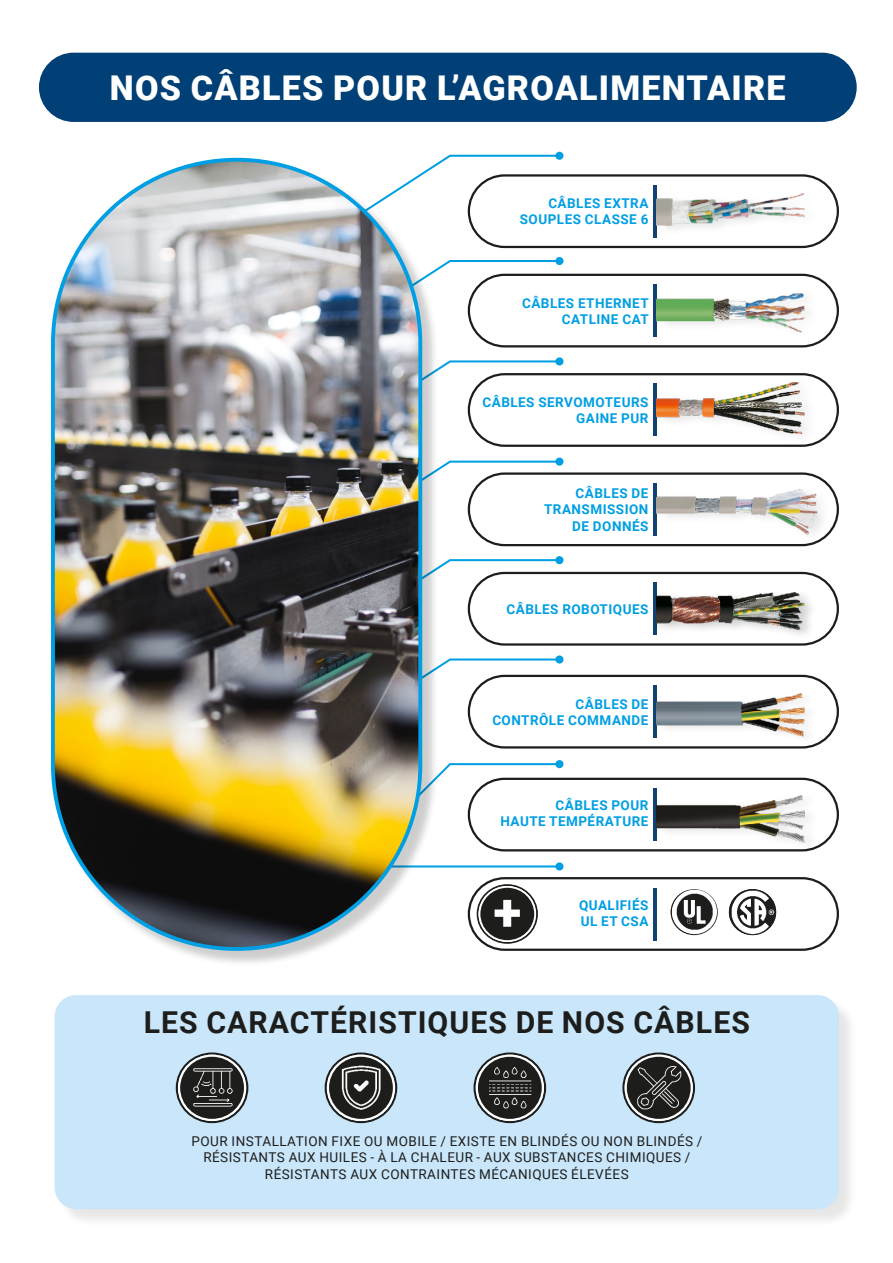
<style>
.page{position:relative;width:893px;height:1263px;background:#fff}
.page>*{position:absolute;margin:0;border:0;box-sizing:border-box;transform-origin:0 0}
.t1{font:900 51.9px "Roboto";color:#fff}
.t2{font:900 34.05px "Roboto";letter-spacing:.035em;color:#fff}
.t3{font:700 30.15px "Roboto";letter-spacing:.035em;color:#1d1e1c}
.t4{font:700 13.5px/16.2px "Roboto";letter-spacing:.035em;color:#009fe3;text-align:right}
.t5{font:13.5px/16.2px "Roboto";letter-spacing:.035em;color:#1d1e1c;text-align:center}
</style>
<div class="page">
<div style="left:555px;top:257px;width:8px;height:8px;background:#009fe3;border-radius:50%"></div>
<div style="left:555px;top:152px;width:8px;height:8px;background:#009fe3;border-radius:50%"></div>
<svg style="left:262px;top:154px;width:299px;height:293px"></svg>
<div style="left:555px;top:357px;width:8px;height:8px;background:#009fe3;border-radius:50%"></div>
<div style="left:555px;top:458px;width:8px;height:8px;background:#009fe3;border-radius:50%"></div>
<div style="left:555px;top:556px;width:8px;height:8px;background:#009fe3;border-radius:50%"></div>
<svg style="left:439px;top:460px;width:122px;height:289px"></svg>
<div style="left:555px;top:655px;width:8px;height:8px;background:#009fe3;border-radius:50%"></div>
<svg style="left:439px;top:763px;width:122px;height:89px"></svg>
<div style="left:555px;top:760px;width:8px;height:8px;background:#009fe3;border-radius:50%"></div>
<hr style="left:348px;top:865px;width:211px;height:2px;background:#009fe3">
<div style="left:555px;top:862px;width:8px;height:8px;background:#009fe3;border-radius:50%"></div>
<div style="left:469px;top:474px;width:369px;height:71px;background:#fff;border-radius:36px"></div>
<div style="left:468px;top:472px;width:371px;height:74px;border:2px solid #1d1e1c;border-radius:36px"></div>
<hr style="left:653px;top:483px;width:3px;height:52px;background:#124174">
<div style="left:657px;top:485px;width:175px;height:60px;background:#fff"></div>
<img style="left:656px;top:485px;width:166px;height:51px">
<div style="left:469px;top:676px;width:369px;height:71px;background:#fff;border-radius:36px"></div>
<div style="left:468px;top:675px;width:371px;height:73px;border:2px solid #1d1e1c;border-radius:36px"></div>
<hr style="left:653px;top:685px;width:3px;height:53px;background:#124174">
<div style="left:656px;top:689px;width:162px;height:56px;background:#fff"></div>
<img style="left:656px;top:693px;width:148px;height:43px">
<div style="left:469px;top:573px;width:369px;height:71px;background:#fff;border-radius:36px"></div>
<div style="left:468px;top:572px;width:371px;height:74px;border:2px solid #1d1e1c;border-radius:36px"></div>
<hr style="left:653px;top:583px;width:3px;height:52px;background:#124174">
<div style="left:656px;top:588px;width:164px;height:49px;background:#000;opacity:.1"></div>
<img style="left:656px;top:593px;width:148px;height:37px">
<div style="left:469px;top:374px;width:369px;height:72px;background:#fff;border-radius:36px"></div>
<div style="left:468px;top:373px;width:371px;height:74px;border:2px solid #1d1e1c;border-radius:36px"></div>
<hr style="left:653px;top:384px;width:3px;height:52px;background:#124174">
<div style="left:656px;top:377px;width:164px;height:67px;background:#fff"></div>
<img style="left:656px;top:383px;width:148px;height:51px">
<div style="left:469px;top:275px;width:369px;height:71px;background:#fff;border-radius:36px"></div>
<div style="left:468px;top:274px;width:371px;height:73px;border:2px solid #1d1e1c;border-radius:36px"></div>
<hr style="left:653px;top:284px;width:3px;height:53px;background:#124174">
<div style="left:656px;top:288px;width:163px;height:54px;background:#fff"></div>
<img style="left:656px;top:291px;width:148px;height:41px">
<div style="left:469px;top:175px;width:369px;height:72px;background:#fff;border-radius:36px"></div>
<div style="left:468px;top:174px;width:371px;height:74px;border:2px solid #1d1e1c;border-radius:36px"></div>
<hr style="left:653px;top:185px;width:3px;height:52px;background:#124174">
<img style="left:656px;top:193px;width:148px;height:33px">
<div style="left:469px;top:779px;width:369px;height:71px;background:#fff;border-radius:36px"></div>
<div style="left:468px;top:778px;width:371px;height:73px;border:2px solid #1d1e1c;border-radius:36px"></div>
<hr style="left:653px;top:788px;width:3px;height:53px;background:#124174">
<div style="left:656px;top:791px;width:164px;height:62px;background:#000;opacity:.1"></div>
<img style="left:656px;top:795px;width:148px;height:47px">
<div style="left:57px;top:998px;width:801px;height:230px;background:#000;opacity:.1"></div>
<div style="left:55px;top:995px;width:784px;height:214px;background:#c9e6fa;border-radius:21px"></div>
<svg style="left:635px;top:1115px;width:47px;height:8px"></svg>
<svg style="left:622px;top:1052px;width:73px;height:63px;fill:#1d1d1b"></svg>
<div style="left:39px;top:53px;width:818px;height:69px;background:#014076;border-radius:35px"></div>
<div style="left:468px;top:877px;width:371px;height:74px;border:2px solid #1d1e1c;border-radius:36px"></div>
<svg style="left:477px;top:884px;width:61px;height:60px"></svg>
<div style="left:53px;top:160px;width:386px;height:807px;background:#000;opacity:.2"></div>
<img style="left:53px;top:160px;width:367px;height:789px;border-radius:184px">
<svg style="left:338px;top:1115px;width:46px;height:8px"></svg>
<svg style="left:324px;top:1052px;width:74px;height:63px;fill:#21211f"></svg>
<svg style="left:486px;top:1115px;width:47px;height:8px"></svg>
<svg style="left:473px;top:1052px;width:74px;height:63px;fill:#1d1d1b"></svg>
<svg style="left:185px;top:1052px;width:55px;height:71px"></svg>
<svg style="left:176px;top:1053px;width:72px;height:58px;background:#5a5e60"></svg>
<svg style="left:649px;top:877px;width:63px;height:62px"></svg>
<svg style="left:712px;top:877px;width:77px;height:59px"></svg>
<hr style="left:653px;top:888px;width:3px;height:53px;background:#124174">
<h2 class="t2" style="left:110px;top:75px;width:677px">NOS CÂBLES POUR L’AGROALIMENTAIRE</h2>
<p class="t4" style="left:520px;top:196px;width:130px">CÂBLES EXTRA<br>SOUPLES CLASSE 6</p>
<p class="t4" style="left:522px;top:296px;width:128px">CÂBLES ETHERNET<br>CATLINE CAT</p>
<p class="t4" style="left:482px;top:395px;width:167px">CÂBLES SERVOMOTEURS<br>GAINE PUR</p>
<p class="t4" style="left:544px;top:486px;width:106px">CÂBLES DE<br>TRANSMISSION<br>DE DONNÉS</p>
<p class="t4" style="left:506px;top:602px;width:143px">CÂBLES ROBOTIQUES</p>
<p class="t4" style="left:492px;top:697px;width:158px">CÂBLES DE<br>CONTRÔLE COMMANDE</p>
<p class="t4" style="left:500px;top:798px;width:149px">CÂBLES POUR<br>HAUTE TEMPÉRATURE</p>
<h1 class="t1" style="left:493px;top:891px;width:29px">+</h1>
<p class="t4" style="left:579px;top:898px;width:71px;text-align:left">QUALIFIÉS<br>UL ET CSA</p>
<h3 class="t3" style="left:144px;top:1010px;width:608px">LES CARACTÉRISTIQUES DE NOS CÂBLES</h3>
<p class="t5" style="left:192px;top:1134px;width:512px">POUR INSTALLATION FIXE OU MOBILE / EXISTE EN BLINDÉS OU NON BLINDÉS /<br>RÉSISTANTS AUX HUILES - À LA CHALEUR - AUX SUBSTANCES CHIMIQUES /<br>RÉSISTANTS AUX CONTRAINTES MÉCANIQUES ÉLEVÉES</p>
</div>
